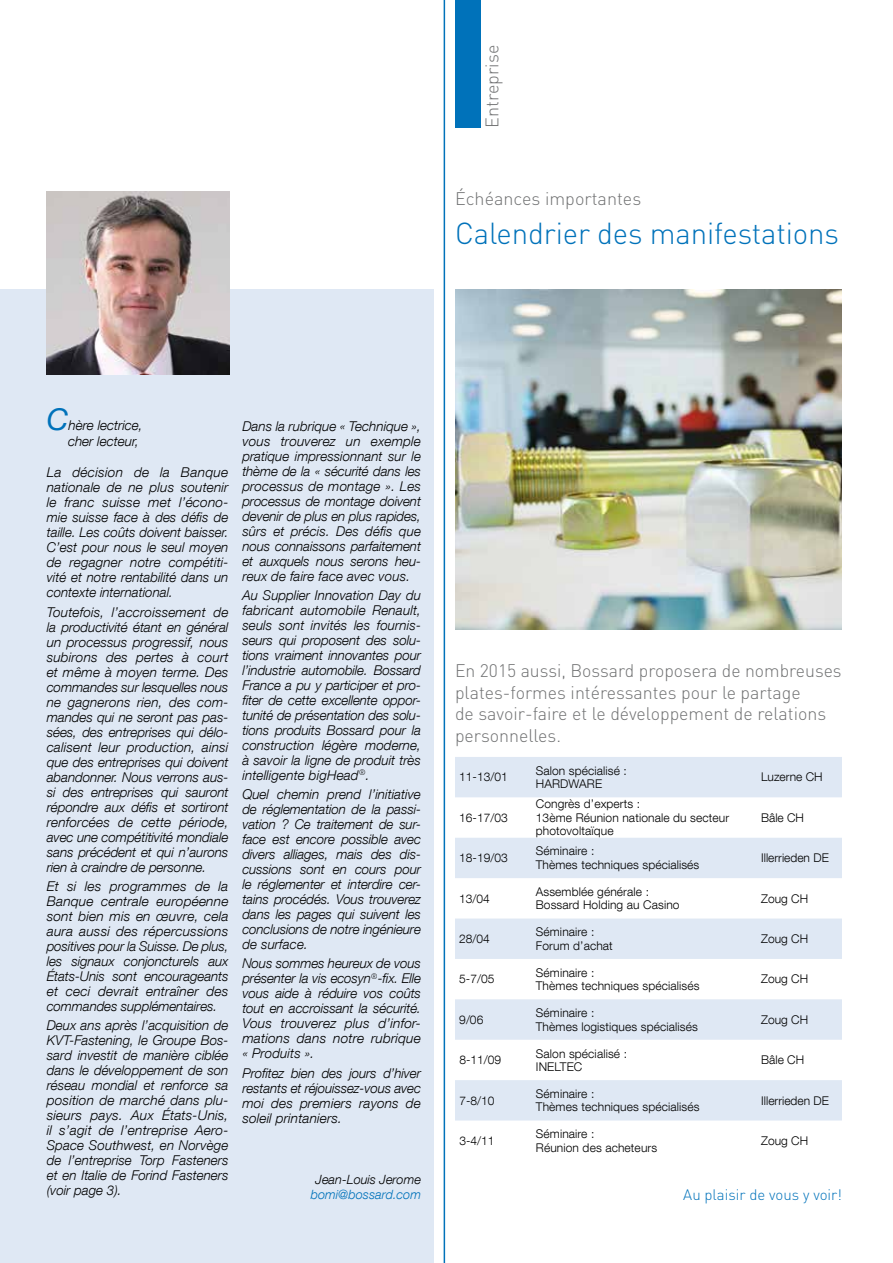
<style>
.page{position:relative;width:893px;height:1263px;background:#fff}
.page>*{position:absolute;margin:0;border:0;box-sizing:border-box;transform-origin:0 0}
.t1{font:300 30px "DINOT";letter-spacing:-.005em;color:#0072ba}
.t2{font:italic 30px "Helvetica Neue LT Com";color:#0072ba}
.t3{font:300 18px/21.6px "DINOT";color:#707172}
.t4{font:300 15px "DINOT";color:#0072ba}
.t5{font:italic 300 13.5px/15px "Helvetica Neue LT Com";color:#000;text-align:justify}
.t6{font:italic 300 12.75px "Helvetica Neue LT Com";color:#000}
.t7{font:italic 300 12.75px "Helvetica Neue LT Com";color:#0072ba}
.t8{font:300 12px/13.5px "Helvetica Neue LT Com";letter-spacing:.01em;color:#000}
</style>
<div class="page">
<div style="left:0;top:289px;width:434px;height:974px;background:#dfe8f4"></div>
<hr style="left:444px;top:0;width:1px;height:1263px;background:#0072ba">
<img style="left:47px;top:191px;width:183px;height:183px">
<div style="left:455px;top:0;width:25px;height:128px;background:#0072ba"></div>
<img style="left:455px;top:289px;width:387px;height:340px">
<svg style="left:455px;top:757px;width:387px;height:363px;fill:#dfe8f4"></svg>
<h2 class="t3" style="left:480px;top:128px;width:84px;rotate:-90deg">Entreprise</h2>
<h2 class="t3" style="left:455px;top:187px;width:188px">Échéances importantes</h2>
<h1 class="t1" style="left:455px;top:212px;width:385px">Calendrier des manifestations</h1>
<h1 class="t2" style="left:47px;top:400px;width:23px">C</h1>
<p class="t5" style="left:68px;top:416px;width:76px;line-height:16.2px">hère lectrice, cher lecteur,</p>
<p class="t5" style="left:47px;top:465px;width:183px">La décision de la Banque nationale de ne plus soutenir le franc suisse met l’écono&shy;mie suisse face à des défis de taille. Les coûts doivent baisser.<br>C’est pour nous le seul moyen de regagner notre compétiti&shy;vité et notre rentabilité dans un contexte international.</p>
<p class="t5" style="left:47px;top:604px;width:183px">Toutefois, l’accroissement de la productivité étant en général un processus progressif, nous subirons des pertes à court et même à moyen terme. Des commandes sur lesquelles nous ne gagnerons rien, des com&shy;mandes qui ne seront pas pas&shy;sées, des entreprises qui délo&shy;calisent leur production, ainsi que des entreprises qui doivent abandonner. Nous verrons aus&shy;si des entreprises qui sauront répondre aux défis et sortiront renforcées de cette période, avec une compétitivité mondiale sans précédent et qui n’aurons rien à craindre de personne.</p>
<p class="t5" style="left:47px;top:878px;width:183px">Et si les programmes de la Banque centrale européenne sont bien mis en œuvre, cela aura aussi des répercussions positives pour la Suisse. De plus, les signaux conjoncturels aux États-Unis sont encourageants et ceci devrait entraîner des commandes supplémentaires.</p>
<p class="t5" style="left:47px;top:1018px;width:183px">Deux ans après l’acquisition de KVT-Fastening, le Groupe Bos&shy;sard investit de manière ciblée dans le développement de son réseau mondial et renforce sa position de marché dans plu&shy;sieurs pays. Aux États-Unis, il s’agit de l’entreprise Aero-Space Southwest, en Norvège de l’entreprise Torp Fasteners et en Italie de Forind Fasteners (voir page 3).</p>
<p class="t5" style="left:242px;top:418px;width:180px">Dans la rubrique « Technique », vous trouverez un exemple pratique impressionnant sur le thème de la « sécurité dans les processus de montage ». Les processus de montage doivent devenir de plus en plus rapides, sûrs et précis. Des défis que nous connaissons parfaitement et auxquels nous serons heu&shy;reux de faire face avec vous.</p>
<p class="t5" style="left:242px;top:587px;width:180px">Au Supplier Innovation Day du fabricant automobile Renault, seuls sont invités les fournis&shy;seurs qui proposent des solu&shy;tions vraiment innovantes pour l’industrie automobile. Bossard France a pu y participer et pro&shy;fiter de cette excellente oppor&shy;tunité de présentation des solu&shy;tions produits Bossard pour la construction légère moderne, à savoir la ligne de produit très intelligente bigHead<sup>®</sup>.</p>
<p class="t5" style="left:242px;top:787px;width:180px">Quel chemin prend l’initiative de réglementation de la passi&shy;vation ? Ce traitement de sur&shy;face est encore possible avec divers alliages, mais des dis&shy;cussions sont en cours pour le réglementer et interdire cer&shy;tains procédés. Vous trouverez dans les pages qui suivent les conclusions de notre ingénieure de surface.</p>
<p class="t5" style="left:242px;top:956px;width:180px">Nous sommes heureux de vous présenter la vis ecosyn<sup>®</sup>-fix. Elle vous aide à réduire vos coûts tout en accroissant la sécurité.<br>Vous trouverez plus d’infor&shy;mations dans notre rubrique « Produits ».</p>
<p class="t5" style="left:242px;top:1065px;width:180px">Profitez bien des jours d’hiver restants et réjouissez-vous avec moi des premiers rayons de soleil printaniers.</p>
<p class="t6" style="left:316px;top:1172px;width:107px">Jean-Louis Jerome</p>
<p class="t7" style="left:311px;top:1187px;width:112px">bomi@bossard.com</p>
<h2 class="t3" style="left:455px;top:659px;width:388px">En 2015 aussi, Bossard proposera de nombreuses plates-formes intéressantes pour le partage<br>de savoir-faire et le développement de relations personnelles.</h2>
<p class="t8" style="left:459px;top:770px;width:50px">11-13/01</p>
<p class="t8" style="left:536px;top:763px;width:93px">Salon spécialisé :<br>HARDWARE</p>
<p class="t8" style="left:761px;top:770px;width:63px">Luzerne CH</p>
<p class="t8" style="left:459px;top:810px;width:50px">16-17/03</p>
<p class="t8" style="left:536px;top:797px;width:195px">Congrès d’experts :<br>13ème Réunion nationale du secteur photovoltaïque</p>
<p class="t8" style="left:761px;top:810px;width:44px">Bâle CH</p>
<p class="t8" style="left:459px;top:851px;width:50px">18-19/03</p>
<p class="t8" style="left:536px;top:844px;width:165px">Séminaire :<br>Thèmes techniques spécialisés</p>
<p class="t8" style="left:761px;top:851px;width:69px">Illerrieden DE</p>
<p class="t8" style="left:459px;top:891px;width:32px">13/04</p>
<p class="t8" style="left:536px;top:885px;width:145px">Assemblée générale :<br>Bossard Holding au Casino</p>
<p class="t8" style="left:761px;top:891px;width:48px">Zoug CH</p>
<p class="t8" style="left:459px;top:932px;width:32px">28/04</p>
<p class="t8" style="left:536px;top:925px;width:79px">Séminaire :<br>Forum d’achat</p>
<p class="t8" style="left:761px;top:932px;width:48px">Zoug CH</p>
<p class="t8" style="left:459px;top:972px;width:37px">5-7/05</p>
<p class="t8" style="left:536px;top:965px;width:165px">Séminaire :<br>Thèmes techniques spécialisés</p>
<p class="t8" style="left:761px;top:972px;width:48px">Zoug CH</p>
<p class="t8" style="left:459px;top:1012px;width:26px">9/06</p>
<p class="t8" style="left:536px;top:1006px;width:163px">Séminaire :<br>Thèmes logistiques spécialisés</p>
<p class="t8" style="left:761px;top:1012px;width:48px">Zoug CH</p>
<p class="t8" style="left:459px;top:1053px;width:43px">8-11/09</p>
<p class="t8" style="left:536px;top:1046px;width:93px">Salon spécialisé :<br>INELTEC</p>
<p class="t8" style="left:761px;top:1053px;width:44px">Bâle CH</p>
<p class="t8" style="left:459px;top:1093px;width:37px">7-8/10</p>
<p class="t8" style="left:536px;top:1087px;width:165px">Séminaire :<br>Thèmes techniques spécialisés</p>
<p class="t8" style="left:761px;top:1093px;width:69px">Illerrieden DE</p>
<p class="t8" style="left:459px;top:1134px;width:37px">3-4/11</p>
<p class="t8" style="left:536px;top:1127px;width:123px">Séminaire :<br>Réunion des acheteurs</p>
<p class="t8" style="left:761px;top:1134px;width:48px">Zoug CH</p>
<p class="t4" style="left:683px;top:1184px;width:160px">Au plaisir de vous y voir!</p>
</div>
